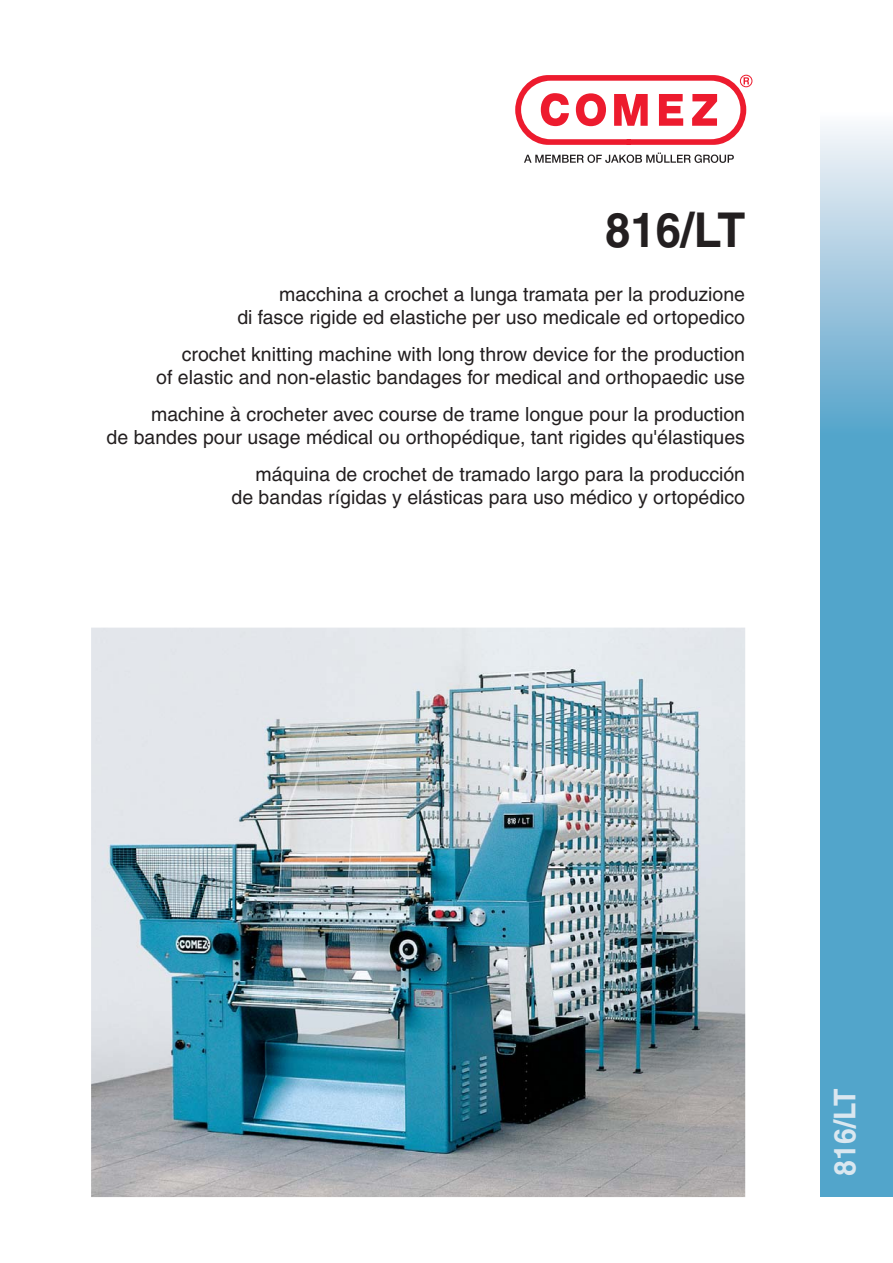
<style>
.page{position:relative;width:893px;height:1263px;background:#fff}
.page>*{position:absolute;margin:0;border:0;box-sizing:border-box;transform-origin:0 0}
.t1{font:700 48px "Helvetica";color:#231f20;scale:.95 1}
.t2{font:700 30px "Helvetica";color:#dae7f0;scale:.95 1}
.t3{font:19.5px/22.5px "Helvetica";color:#231f20;text-align:right}
</style>
<div class="page">
<div style="left:820px;top:434px;width:73px;height:763px;background:#52a5cb"></div>
<img style="left:91px;top:628px;width:654px;height:569px">
<div style="left:820px;top:113px;width:73px;height:322px;background:linear-gradient(to bottom,#fbf7fa,#56a2ca)"></div>
<div style="left:740px;top:75px;width:12px;height:12px;border:1px solid #ed1b2e;border-radius:50%"></div>
<svg style="left:515px;top:75px;width:234px;height:70px"></svg>
<svg style="left:524px;top:153px;width:210px;height:10px"></svg>
<h1 class="t1" style="left:605px;top:213px;width:149px">816/LT</h1>
<p class="t3" style="left:237px;top:285px;width:509px">macchina a crochet a lunga tramata per la produzione<br>di fasce rigide ed elastiche per uso medicale ed ortopedico</p>
<p class="t3" style="left:156px;top:345px;width:590px">crochet knitting machine with long throw device for the production<br>of elastic and non-elastic bandages for medical and orthopaedic use</p>
<p class="t3" style="left:107px;top:405px;width:640px">machine à crocheter avec course de trame longue pour la production<br>de bandes pour usage médical ou orthopédique, tant rigides qu'élastiques</p>
<p class="t3" style="left:231px;top:465px;width:515px">máquina de crochet de tramado largo para la producción de bandas rígidas y elásticas para uso médico y ortopédico</p>
<h2 class="t2" style="left:834px;top:1176px;width:94px;rotate:-90deg">816/LT</h2>
</div>
